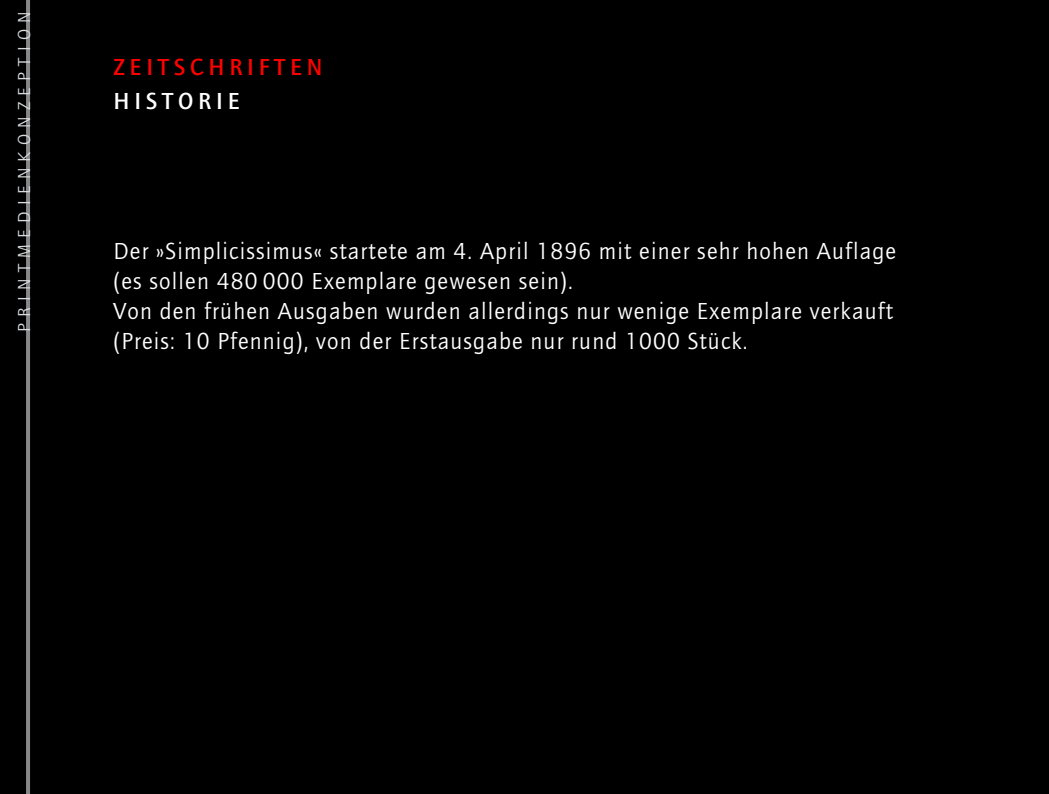
<style>
.page{position:relative;width:1049px;height:794px;background:#000}
.page>*{position:absolute;margin:0;border:0;box-sizing:border-box;transform-origin:0 0}
.gs{font:24px/30px "Quay";letter-spacing:.05em;color:#fff}
.head{font:700 24px "Quay";letter-spacing:.2em;color:#f00}
.head-2{font:700 24px "Quay";letter-spacing:.2em;color:#fff}
.t1{font:18px "Quay";letter-spacing:.35em;color:#d9dadb}
</style>
<div class="page">
<hr style="left:26px;top:0;width:4px;height:794px;background:#878889">
<p class="t1" style="left:14px;top:332px;width:322px;rotate:-90deg">Printmedienkonzeption</p>
<p class="head" style="left:113px;top:53px;width:211px">ZEITSCHRIFTEN</p>
<p class="head-2" style="left:113px;top:87px;width:128px">H ISTORIE</p>
<p class="gs" style="left:113px;top:236px;width:784px">Der »Simplicissimus« startete am 4. April 1896 mit einer sehr hohen Auflage (es sollen 480 000 Exemplare gewesen sein).</p>
<p class="gs" style="left:113px;top:296px;width:781px">Von den frühen Ausgaben wurden allerdings nur wenige Exemplare verkauft (Preis: 10 Pfennig), von der Erstausgabe nur rund 1000 Stück.</p>
</div>
